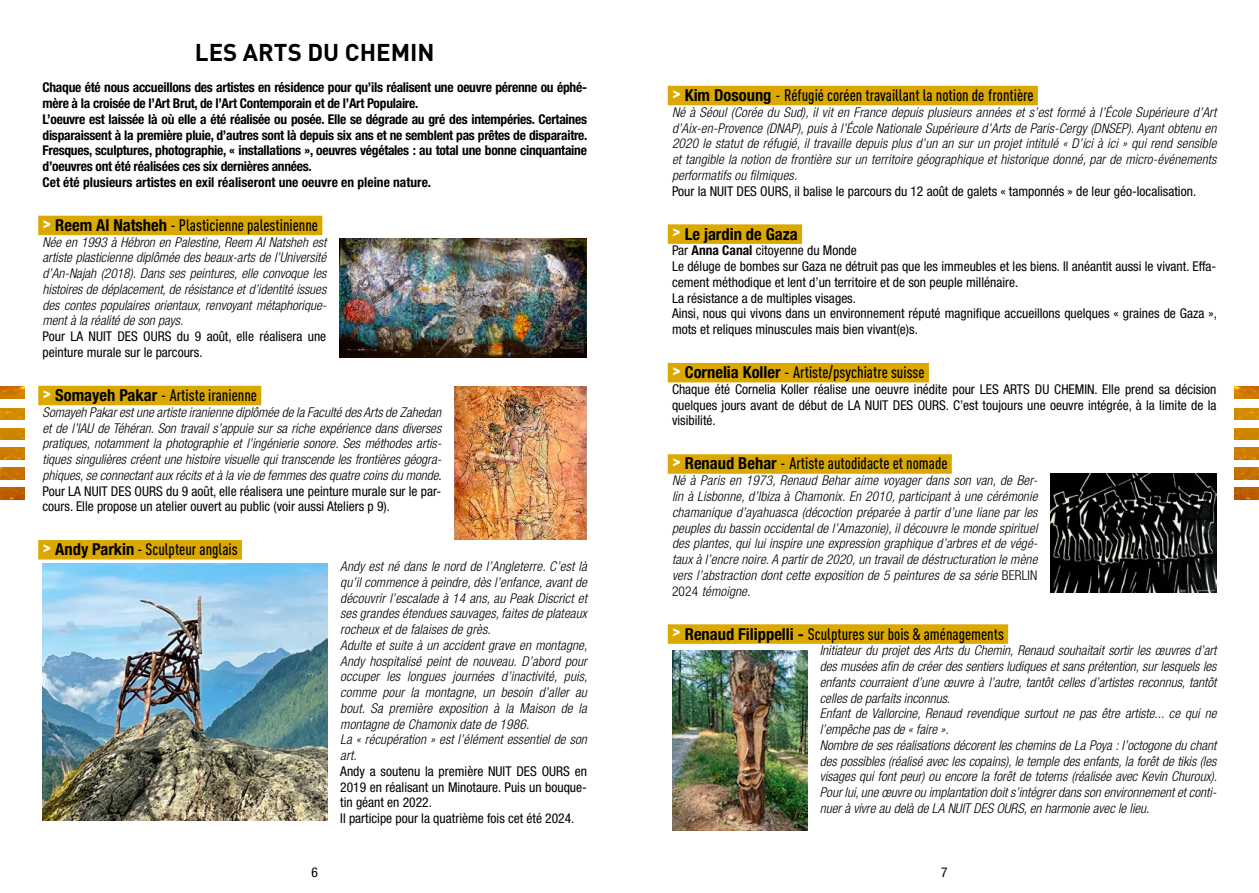
<style>
.page{position:relative;width:1259px;height:893px;background:#fff}
.page>*{position:absolute;margin:0;border:0;box-sizing:border-box;transform-origin:0 0}
.t1{font:700 24px "DIN Pro";color:#000}
.t2{font:500 condensed 16.5px "DIN Pro";color:#000}
.t3{font:700 condensed 16.5px "Helvetica Neue LT Std";color:#000}
.t4{font:italic 300 condensed 13.5px/15.8px "Helvetica Neue LT Std";color:#000;text-align:justify}
.t5{font:condensed 13.5px/15.8px "Helvetica Neue LT Std";color:#000}
.t6{font:700 condensed 13.5px/15.8px "Helvetica Neue LT Std";letter-spacing:-.02em;color:#000}
.s1{font-weight:700;font-stretch:normal;color:#fff}
.s2{font-family:"Helvetica Neue LT Std";font-weight:700}
.s3{font-weight:400;font-style:normal}
.s4{font-family:"DIN Pro";font-stretch:normal;color:#fff}
.s5{font-weight:700}
.s6{font-style:normal}
</style>
<div class="page">
<img style="left:1234px;top:387px;width:25px;height:11px">
<img style="left:0;top:387px;width:24px;height:11px">
<img style="left:1234px;top:408px;width:25px;height:12px">
<img style="left:0;top:408px;width:24px;height:12px">
<img style="left:1234px;top:428px;width:25px;height:12px">
<img style="left:0;top:428px;width:24px;height:12px">
<img style="left:1234px;top:448px;width:25px;height:11px">
<img style="left:0;top:448px;width:24px;height:11px">
<img style="left:1234px;top:468px;width:25px;height:11px">
<img style="left:0;top:468px;width:24px;height:11px">
<img style="left:1234px;top:488px;width:25px;height:11px">
<img style="left:0;top:488px;width:24px;height:11px">
<div style="left:668px;top:86px;width:370px;height:19px;background:#dba800"></div>
<div style="left:668px;top:224px;width:134px;height:20px;background:#dba800"></div>
<div style="left:668px;top:363px;width:261px;height:19px;background:#dba800"></div>
<div style="left:668px;top:454px;width:283px;height:20px;background:#dba800"></div>
<div style="left:668px;top:624px;width:340px;height:20px;background:#dba800"></div>
<div style="left:38px;top:216px;width:284px;height:19px;background:#dba800"></div>
<div style="left:38px;top:386px;width:223px;height:19px;background:#dba800"></div>
<div style="left:38px;top:540px;width:204px;height:20px;background:#dba800"></div>
<img style="left:672px;top:650px;width:135px;height:180px">
<img style="left:339px;top:238px;width:248px;height:119px">
<img style="left:1050px;top:473px;width:166px;height:119px">
<img style="left:43px;top:563px;width:284px;height:258px">
<img style="left:454px;top:387px;width:133px;height:153px">
<h1 class="t1" style="left:195px;top:36px;width:241px">LES ARTS DU CHEMIN</h1>
<p class="t6" style="left:43px;top:80px;width:546px">Chaque été nous accueillons des artistes en résidence pour qu’ils réalisent une oeuvre pérenne ou éphé&shy;mère à la croisée de l’Art Brut, de l’Art Contemporain et de l’Art Populaire.<br>L’oeuvre est laissée là où elle a été réalisée ou posée. Elle se dégrade au gré des intempéries. Certaines disparaissent à la première pluie, d’autres sont là depuis six ans et ne semblent pas prêtes de disparaitre.<br>Fresques, sculptures, photographie, « installations », oeuvres végétales : au total une bonne cinquantaine d’oeuvres ont été réalisées ces six dernières années.<br>Cet été plusieurs artistes en exil réaliseront une oeuvre en pleine nature.</p>
<p class="t2" style="left:43px;top:213px;width:277px"><span class="s1">&gt;</span> <span class="s2">Reem Al Natsheh</span> - Plasticienne palestinienne</p>
<p class="t4" style="left:43px;top:234px;width:285px">Née en 1993 à Hébron en Palestine, Reem Al Natsheh est artiste plasticienne diplômée des beaux-arts de l’Université d’An-Najah (2018). Dans ses peintures, elle convoque les histoires de déplacement, de résistance et d’identité issues des contes populaires orientaux, renvoyant métaphorique&shy;ment à la réalité de son pays.</p>
<p class="t5" style="left:43px;top:328px;width:285px">Pour LA NUIT DES OURS du 9 août, elle réalisera une peinture murale sur le parcours.</p>
<p class="t2" style="left:43px;top:383px;width:216px"><span class="s1">&gt;</span> <span class="s2">Somayeh Pakar</span> - Artiste iranienne</p>
<p class="t4" style="left:43px;top:404px;width:401px">Somayeh Pakar est une artiste iranienne diplômée de la Faculté des Arts de Zahedan et de l’IAU de Téhéran. Son travail s’appuie sur sa riche expérience dans diverses pratiques, notamment la photographie et l’ingénierie sonore. Ses méthodes artis&shy;tiques singulières créent une histoire visuelle qui transcende les frontières géogra&shy;phiques, se connectant aux récits et à la vie de femmes des quatre coins du monde<span class="s3">.<br>Pour LA NUIT DES OURS du 9 août, elle réalisera une peinture murale sur le par&shy;cours. Elle propose un atelier ouvert au public (voir aussi Ateliers p 9).</span></p>
<p class="t2" style="left:43px;top:537px;width:197px"><span class="s1">&gt;</span> <span class="s2">Andy Parkin</span> - Sculpteur anglais</p>
<p class="t4" style="left:340px;top:559px;width:249px;text-align:left">Andy est né dans le nord de l’Angleterre. C’est là qu’il commence à peindre, dès l’enfance, avant de découvrir l’escalade à 14 ans, au Peak Discrict et ses grandes étendues sauvages, faites de plateaux rocheux et de falaises de grès.<br>Adulte et suite à un accident grave en montagne, Andy hospitalisé peint de nouveau. D’abord pour occuper les longues journées d’inactivité, puis, comme pour la montagne, un besoin d’aller au bout. Sa première exposition à la Maison de la montagne de Chamonix date de 1986.<br>La « récupération » est l’élément essentiel de son art.</p>
<p class="t5" style="left:340px;top:763px;width:248px">Andy a soutenu la première NUIT DES OURS en 2019 en réalisant un Minotaure. Puis un bouque&shy;tin géant en 2022.<br>Il participe pour la quatrième fois cet été 2024.</p>
<p class="t2" style="left:672px;top:83px;width:363px"><span class="s1">&gt;</span> <span class="s2">Kim Dosoung</span> - Réfugié coréen travaillant la notion de frontière</p>
<p class="t4" style="left:672px;top:105px;width:546px">Né à Séoul (Corée du Sud), il vit en France depuis plusieurs années et s’est formé à l’École Supérieure d’Art d’Aix-en-Provence (DNAP), puis à l’École Nationale Supérieure d’Arts de Paris-Cergy (DNSEP). Ayant obtenu en 2020 le statut de réfugié, il travaille depuis plus d’un an sur un projet intitulé « D’ici à ici » qui rend sensible et tangible la notion de frontière sur un territoire géographique et historique donné, par de micro-événements performatifs ou filmiques.</p>
<p class="t5" style="left:672px;top:183px;width:526px">Pour la NUIT DES OURS, il balise le parcours du 12 août de galets « tamponnés » de leur géo-localisation.</p>
<p class="t3" style="left:672px;top:224px;width:127px"><span class="s4">&gt;</span> Le jardin de Gaza</p>
<p class="t5" style="left:672px;top:243px;width:546px">Par <span class="s5">Anna Canal</span> citoyenne du Monde<br>Le déluge de bombes sur Gaza ne détruit pas que les immeubles et les biens. Il anéantit aussi le vivant. Effa&shy;cement méthodique et lent d’un territoire et de son peuple millénaire.<br>La résistance a de multiples visages.<br>Ainsi, nous qui vivons dans un environnement réputé magnifique accueillons quelques « graines de Gaza », mots et reliques minuscules mais bien vivant(e)s.</p>
<p class="t2" style="left:672px;top:360px;width:254px"><span class="s1">&gt;</span> <span class="s2">Cornelia Koller</span> - Artiste/psychiatre suisse</p>
<p class="t5" style="left:672px;top:381px;width:546px;text-align:justify">Chaque été Cornelia Koller réalise une oeuvre inédite pour LES ARTS DU CHEMIN. Elle prend sa décision quelques jours avant de début de LA NUIT DES OURS. C’est toujours une oeuvre intégrée, à la limite de la visibilité.</p>
<p class="t2" style="left:672px;top:451px;width:277px"><span class="s1">&gt;</span> <span class="s2">Renaud Behar</span> - Artiste autodidacte et nomade</p>
<p class="t4" style="left:672px;top:473px;width:367px">Né à Paris en 1973, Renaud Behar aime voyager dans son van, de Ber&shy;lin à Lisbonne, d’Ibiza à Chamonix. En 2010, participant à une cérémonie chamanique d’ayahuasca (décoction préparée à partir d’une liane par les peuples du bassin occidental de l’Amazonie), il découvre le monde spirituel des plantes, qui lui inspire une expression graphique d’arbres et de végé&shy;taux à l’encre noire. A partir de 2020, un travail de déstructuration le mène vers l’abstraction dont cette exposition de 5 peintures de sa série <span class="s6">BERLIN 2024</span> témoigne<span class="s6">.</span></p>
<p class="t2" style="left:672px;top:621px;width:333px"><span class="s1">&gt;</span> <span class="s2">Renaud Filippelli -</span> Sculptures sur bois &amp; aménagements</p>
<p class="t4" style="left:820px;top:643px;width:399px;text-align:left">Initiateur du projet des Arts du Chemin, Renaud souhaitait sortir les œuvres d’art des musées afin de créer des sentiers ludiques et sans prétention, sur lesquels les enfants courraient d’une œuvre à l’autre, tantôt celles d’artistes reconnus, tantôt celles de parfaits inconnus.<br>Enfant de Vallorcine, Renaud revendique surtout ne pas être artiste... ce qui ne l’empêche pas de « faire ».<br>Nombre de ses réalisations décorent les chemins de La Poya : l’octogone du chant des possibles (réalisé avec les copains), le temple des enfants, la forêt de tikis (les visages qui font peur) ou encore la forêt de totems (réalisée avec Kevin Churoux).<br>Pour lui, une œuvre ou implantation doit s’intégrer dans son environnement et conti&shy;nuer à vivre au delà de LA NUIT DES OURS, en harmonie avec le lieu.</p>
<p class="t5" style="left:311px;top:864px;width:8px">6</p>
<p class="t5" style="left:941px;top:864px;width:8px">7</p>
</div>
